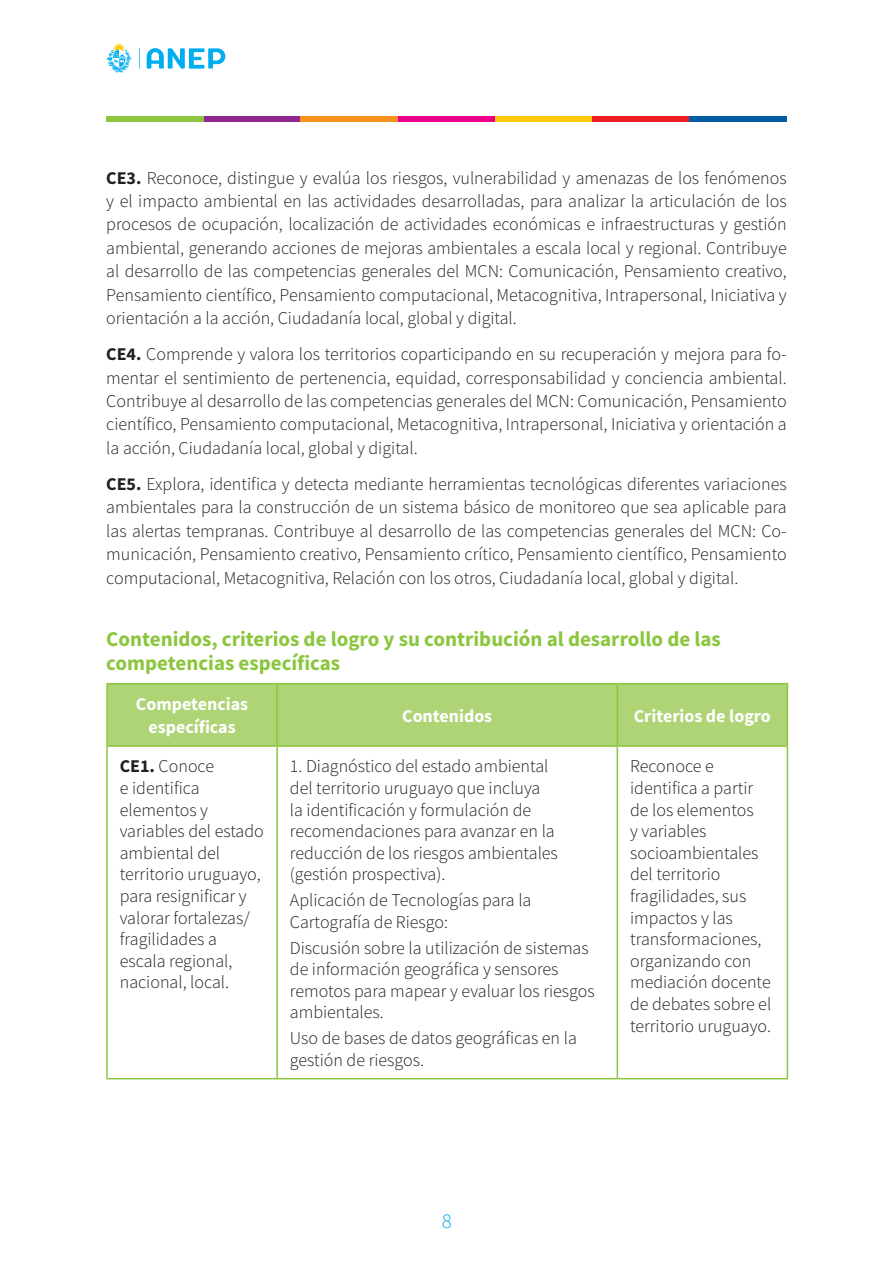
<style>
.page{position:relative;width:893px;height:1263px;background:#fff}
.page>*{position:absolute;margin:0;border:0;box-sizing:border-box;transform-origin:0 0}
.Heading_2{font:700 21px/24.2px "Source Sans Pro";color:#8bc63e}
.t1{font:300 21px "Source Sans Pro";color:#00aeef}
.tabla{font:300 18px/21.6px "Source Sans Pro";color:#231f20}
.tabla_encabezado{font:700 18px/23.4px "Source Sans Pro";color:#fff;text-align:center}
.s1{font-weight:700}
</style>
<div class="page">
<svg style="left:139px;top:48px;width:86px;height:21px"></svg>
<svg style="left:106px;top:43px;width:26px;height:30px"></svg>
<div style="left:203px;top:117px;width:98px;height:5px;background:#90268f"></div>
<div style="left:106px;top:117px;width:97px;height:5px;background:#8bc63e"></div>
<div style="left:301px;top:117px;width:97px;height:5px;background:#f7931d"></div>
<div style="left:398px;top:117px;width:97px;height:5px;background:#ed028c"></div>
<div style="left:495px;top:117px;width:97px;height:5px;background:#feca0a"></div>
<div style="left:592px;top:117px;width:97px;height:5px;background:#ee1d23"></div>
<div style="left:689px;top:117px;width:98px;height:5px;background:#015ca3"></div>
<div style="left:108px;top:684px;width:679px;height:61px;background:#aed475"></div>
<hr style="left:276px;top:684px;width:2px;height:61px;background:#8bc63e">
<hr style="left:617px;top:684px;width:1px;height:61px;background:#8bc63e">
<hr style="left:106px;top:747px;width:2px;height:331px;background:#8bc63e">
<hr style="left:276px;top:747px;width:2px;height:331px;background:#8bc63e">
<hr style="left:617px;top:747px;width:1px;height:331px;background:#8bc63e">
<hr style="left:787px;top:747px;width:1px;height:331px;background:#8bc63e">
<hr style="left:106px;top:1078px;width:171px;height:1px;background:#8bc63e">
<hr style="left:277px;top:1078px;width:340px;height:1px;background:#8bc63e">
<hr style="left:617px;top:1078px;width:171px;height:1px;background:#8bc63e">
<hr style="left:106px;top:683px;width:171px;height:1px;background:#8bc63e">
<hr style="left:106px;top:684px;width:2px;height:61px;background:#8bc63e">
<hr style="left:277px;top:683px;width:340px;height:1px;background:#8bc63e">
<hr style="left:617px;top:683px;width:171px;height:1px;background:#8bc63e">
<hr style="left:787px;top:684px;width:1px;height:61px;background:#8bc63e">
<hr style="left:106px;top:745px;width:171px;height:2px;background:#8bc63e">
<hr style="left:277px;top:745px;width:340px;height:2px;background:#8bc63e">
<hr style="left:617px;top:745px;width:171px;height:2px;background:#8bc63e">
<p class="tabla" style="left:106px;top:166px;width:682px;line-height:23.4px;text-align:justify"><span class="s1">CE3.</span> Reconoce, distingue y evalúa los riesgos, vulnerabilidad y amenazas de los fenómenos y el impacto ambiental en las actividades desarrolladas, para analizar la articulación de los procesos de ocupación, localización de actividades económicas e infraestructuras y gestión ambiental, generando acciones de mejoras ambientales a escala local y regional. Contribuye al desarrollo de las competencias generales del MCN: Comunicación, Pensamiento creativo, Pensamiento científico, Pensamiento computacional, Metacognitiva, Intrapersonal, Iniciativa y orientación a la acción, Ciudadanía local, global y digital.</p>
<p class="tabla" style="left:106px;top:342px;width:682px;line-height:23.4px;text-align:justify"><span class="s1">CE4.</span> Comprende y valora los territorios coparticipando en su recuperación y mejora para fo&shy;mentar el sentimiento de pertenencia, equidad, corresponsabilidad y conciencia ambiental.<br>Contribuye al desarrollo de las competencias generales del MCN: Comunicación, Pensamiento científico, Pensamiento computacional, Metacognitiva, Intrapersonal, Iniciativa y orientación a la acción, Ciudadanía local, global y digital.</p>
<p class="tabla" style="left:106px;top:472px;width:682px;line-height:23.4px;text-align:justify"><span class="s1">CE5.</span> Explora, identifica y detecta mediante herramientas tecnológicas diferentes variaciones ambientales para la construcción de un sistema básico de monitoreo que sea aplicable para las alertas tempranas. Contribuye al desarrollo de las competencias generales del MCN: Co&shy;municación, Pensamiento creativo, Pensamiento crítico, Pensamiento científico, Pensamiento computacional, Metacognitiva, Relación con los otros, Ciudadanía local, global y digital.</p>
<p class="Heading_2" style="left:106px;top:627px;width:616px">Contenidos, criterios de logro y su contribución al desarrollo de las competencias específicas</p>
<p class="tabla_encabezado" style="left:136px;top:692px;width:114px">Competencias específicas</p>
<p class="tabla_encabezado" style="left:402px;top:704px;width:92px">Contenidos</p>
<p class="tabla_encabezado" style="left:634px;top:704px;width:139px">Criterios de logro</p>
<p class="tabla" style="left:120px;top:755px;width:146px"><span class="s1">CE1.</span> Conoce<br>e identifica elementos y variables del estado ambiental del territorio uruguayo, para resignificar y valorar fortalezas/ fragilidades a escala regional, nacional, local.</p>
<p class="tabla" style="left:290px;top:755px;width:269px">1. Diagnóstico del estado ambiental del territorio uruguayo que incluya la identificación y formulación de recomendaciones para avanzar en la reducción de los riesgos ambientales (gestión prospectiva).</p>
<p class="tabla" style="left:630px;top:755px;width:143px">Reconoce e identifica a partir de los elementos<br>y variables socioambientales del territorio fragilidades, sus impactos y las transformaciones, organizando con mediación docente de debates sobre el territorio uruguayo.</p>
<p class="tabla" style="left:290px;top:889px;width:243px">Aplicación de Tecnologías para la<br>Cartografía de Riesgo:</p>
<p class="tabla" style="left:290px;top:937px;width:306px">Discusión sobre la utilización de sistemas de información geográfica y sensores remotos para mapear y evaluar los riesgos ambientales.</p>
<p class="tabla" style="left:290px;top:1027px;width:288px">Uso de bases de datos geográficas en la gestión de riesgos.</p>
<p class="t1" style="left:442px;top:1208px;width:12px">8</p>
</div>
